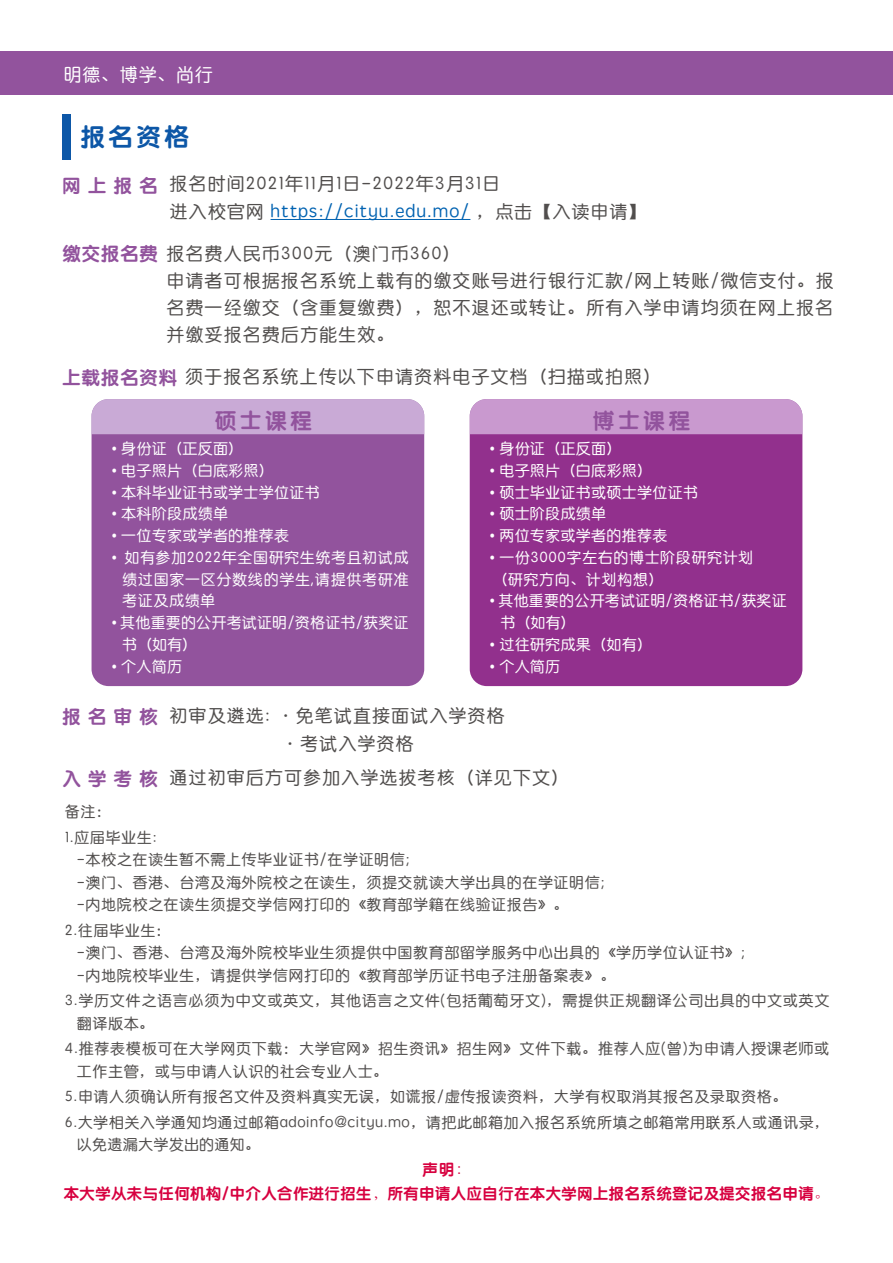
<style>
.page{position:relative;width:893px;height:1263px;background:#fff}
.page>*{position:absolute;margin:0;border:0;box-sizing:border-box;transform-origin:0 0}
.t1{font:24px "ST Yuanti SC Bold";color:#0d57a7}
.t2{font:21px "ST Yuanti SC Bold";letter-spacing:.2em;color:#92539d}
.t3{font:18px/27px "ST Yuanti SC Regular";letter-spacing:.06em;color:#514e4d}
.t4{font:18px "ST Yuanti SC Bold";letter-spacing:.07em;color:#92539d}
.t5{font:18px "ST Yuanti SC Regular";color:#fff}
.t6{font:15px/22.5px "ST Yuanti SC Regular";letter-spacing:.04em;color:#514e4d}
.t7{font:15px/21.8px "ST Yuanti SC Regular";letter-spacing:.02em;color:#fff}
.t8{font:15px/24.3px "ST Yuanti SC Bold";letter-spacing:.055em;color:#d7003f;text-align:center}
.t9{font:15px/21.8px "ST Yuanti SC Regular";letter-spacing:.04em;color:#fff}
.t10{font:15px "ST Yuanti SC Regular";letter-spacing:.02em;color:#514e4d}
.s1{color:#0062b1}
.s2{font-family:"Source Han Sans CN"}
.s3{font-family:"ST Yuanti SC Bold";color:#92539d}
</style>
<div class="page">
<div style="left:470px;top:399px;width:332px;height:287px;background:#92308d;border-radius:17px"></div>
<div style="left:470px;top:399px;width:332px;height:35px;background:#c999cf"></div>
<div style="left:92px;top:399px;width:332px;height:287px;background:#92539d;border-radius:17px"></div>
<div style="left:92px;top:399px;width:332px;height:35px;background:#c9aad6"></div>
<div style="left:63px;top:114px;width:8px;height:45px;background:#0d57a7"></div>
<hr style="left:271px;top:219px;width:199px;height:1px;background:#0062b1">
<div style="left:0;top:51px;width:893px;height:44px;background:#92539d"></div>
<p class="t5" style="left:64px;top:64px;width:151px">明德、博学、尚行</p>
<h1 class="t1" style="left:81px;top:122px;width:109px">报名资格</h1>
<p class="t3" style="left:170px;top:169px;width:479px;line-height:27.6px">报名时间2021年11月1日-2022年3月31日<br>进入校官网 <span class="s1">https://cityu.edu.mo/</span> ，点击【入读申请】</p>
<p class="t4" style="left:63px;top:174px;width:97px">网上报名</p>
<p class="t4" style="left:63px;top:242px;width:97px">缴交报名费</p>
<p class="t3" style="left:166px;top:239px;width:669px">报名费人民币300元（澳门币360）<br>申请者可根据报名系统上载有的缴交账号进行银行汇款/网上转账/微信支付。报名费一经缴交（含重复缴费），恕不退还或转让。所有入学申请均须在网上报名并缴妥报名费后方能生效。</p>
<p class="t4" style="left:63px;top:366px;width:116px">上载报名资料</p>
<p class="t3" style="left:185px;top:362px;width:477px">须于报名系统上传以下申请资料电子文档（扫描或拍照）</p>
<h2 class="t2" style="left:215px;top:407px;width:98px">硕士课程</h2>
<h2 class="t2" style="left:593px;top:407px;width:98px">博士课程</h2>
<p class="t7" style="left:112px;top:437px;width:133px"><span class="s2">•</span> 身份证（正反面）</p>
<p class="t7" style="left:112px;top:459px;width:164px"><span class="s2">•</span> 电子照片（白底彩照）</p>
<p class="t7" style="left:112px;top:481px;width:210px"><span class="s2">•</span> 本科毕业证书或学士学位证书</p>
<p class="t7" style="left:112px;top:502px;width:118px"><span class="s2">•</span> 本科阶段成绩单</p>
<p class="t7" style="left:112px;top:524px;width:179px"><span class="s2">•</span> 一位专家或学者的推荐表</p>
<p class="t7" style="left:122px;top:546px;width:288px;text-align:justify;text-indent:-10px"><span class="s2">•</span> 如有参加2022年全国研究生统考且初试成绩过国家一区分数线的学生,请提供考研准考证及成绩单</p>
<p class="t7" style="left:122px;top:611px;width:288px;text-indent:-10px"><span class="s2">•</span> 其他重要的公开考试证明/资格证书/获奖证书（如有）</p>
<p class="t7" style="left:112px;top:655px;width:72px"><span class="s2">•</span> 个人简历</p>
<p class="t7" style="left:490px;top:437px;width:133px"><span class="s2">•</span> 身份证（正反面）</p>
<p class="t7" style="left:490px;top:459px;width:164px"><span class="s2">•</span> 电子照片（白底彩照）</p>
<p class="t7" style="left:490px;top:481px;width:210px"><span class="s2">•</span> 硕士毕业证书或硕士学位证书</p>
<p class="t7" style="left:490px;top:502px;width:118px"><span class="s2">•</span> 硕士阶段成绩单</p>
<p class="t7" style="left:490px;top:524px;width:179px"><span class="s2">•</span> 两位专家或学者的推荐表</p>
<p class="t9" style="left:490px;top:546px;width:265px"><span class="s2">•</span> 一份3000字左右的博士阶段研究计划（研究方向、计划构想）</p>
<p class="t7" style="left:500px;top:589px;width:288px;text-indent:-10px"><span class="s2">•</span> 其他重要的公开考试证明/资格证书/获奖证书（如有）</p>
<p class="t7" style="left:490px;top:633px;width:164px"><span class="s2">•</span> 过往研究成果（如有）</p>
<p class="t7" style="left:490px;top:655px;width:72px"><span class="s2">•</span> 个人简历</p>
<p class="t4" style="left:63px;top:705px;width:97px">报名审核</p>
<p class="t3" style="left:281px;top:701px;width:225px;line-height:27.6px;text-indent:-112px">初审及遴选: ·免笔试直接面试入学资格·考试入学资格</p>
<p class="t3" style="left:63px;top:763px;width:508px"><span class="s3">入学考核</span> 通过初审后方可参加入学选拔考核（详见下文）</p>
<p class="t6" style="left:65px;top:798px;width:93px;line-height:25.5px">备注：<br>1.应届毕业生:</p>
<p class="t6" style="left:77px;top:848px;width:530px">-本校之在读生暂不需上传毕业证书/在学证明信;<br>-澳门、香港、台湾及海外院校之在读生，须提交就读大学出具的在学证明信; -内地院校之在读生须提交学信网打印的《教育部学籍在线验证报告》。</p>
<p class="t6" style="left:77px;top:918px;width:670px;text-indent:-12px">2.往届毕业生：<br>-澳门、香港、台湾及海外院校毕业生须提供中国教育部留学服务中心出具的《学历学位认证书》; -内地院校毕业生，请提供学信网打印的《教育部学历证书电子注册备案表》。</p>
<p class="t6" style="left:77px;top:989px;width:754px;text-indent:-12px">3.学历文件之语言必须为中文或英文，其他语言之文件(包括葡萄牙文)，需提供正规翻译公司出具的中文或英文翻译版本。</p>
<p class="t6" style="left:77px;top:1037px;width:754px;text-indent:-12px">4.推荐表模板可在大学网页下载：大学官网》招生资讯》招生网》文件下载。推荐人应(曾)为申请人授课老师或工作主管，或与申请人认识的社会专业人士。</p>
<p class="t6" style="left:65px;top:1083px;width:766px;line-height:25.5px">5.申请人须确认所有报名文件及资料真实无误，如谎报/虚传报读资料，大学有权取消其报名及录取资格。<br>6.大学相关入学通知均通过邮箱adoinfo@cityu.mo，请把此邮箱加入报名系统所填之邮箱常用联系人或通讯录，</p>
<p class="t10" style="left:77px;top:1136px;width:185px">以免遗漏大学发出的通知。</p>
<p class="t8" style="left:64px;top:1157px;width:767px">声明：<br>本大学从未与任何机构/中介人合作进行招生，所有申请人应自行在本大学网上报名系统登记及提交报名申请。</p>
</div>
